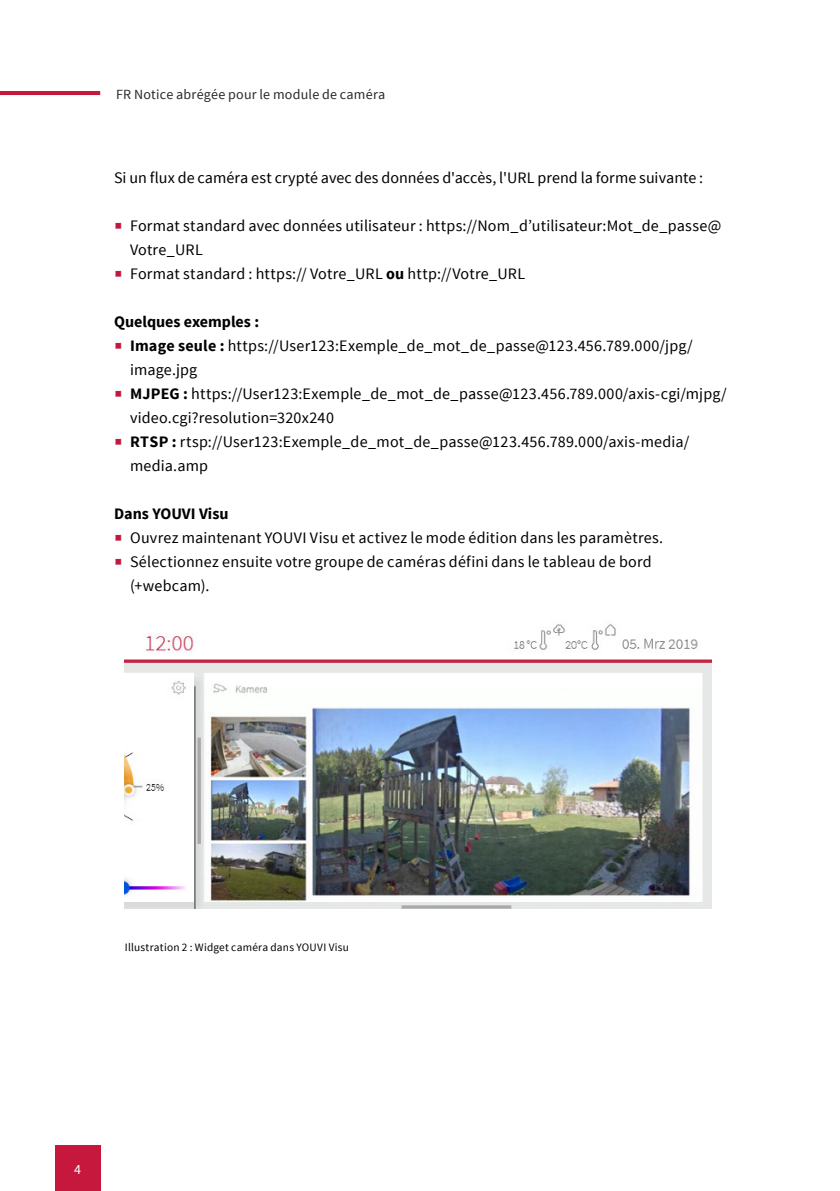
<style>
.page{position:relative;width:840px;height:1191px;background:#fff}
.page>*{position:absolute;margin:0;border:0;box-sizing:border-box;transform-origin:0 0}
.Einfach{font:16px/24px "Source Sans Pro";letter-spacing:.01em;color:#000}
.Headline__Ebene_2{font:700 16px "Source Sans Pro";color:#000}
.t1{font:14px "Source Sans Pro";letter-spacing:.015em;color:#282827}
.t2{font:14px "Source Sans Pro";color:#fff}
.Bildunterschrift_lin{font:11.2px "Source Sans Pro";letter-spacing:.02em;color:#000}
.s1{font-size:28px;color:#c6183d}
.s2{font-weight:700}
</style>
<div class="page">
<hr style="left:0;top:91px;width:100px;height:4px;background:#c6183d">
<div style="left:55px;top:1145px;width:45px;height:46px;background:#c6183d"></div>
<img style="left:124px;top:623px;width:586px;height:285px">
<p class="t1" style="left:116px;top:85px;width:271px">FR Notice abrégée pour le module de caméra</p>
<p class="Einfach" style="left:114px;top:166px;width:590px">Si un flux de caméra est crypté avec des données d'accès, l'URL prend la forme suivante :</p>
<p class="Einfach" style="left:130px;top:214px;width:592px;text-indent:-16px"><span class="s1">■</span> Format standard avec données utilisateur : https://Nom_d’utilisateur:Mot_de_passe@<br>Votre_URL</p>
<p class="Einfach" style="left:114px;top:262px;width:412px"><span class="s1">■</span> Format standard : https:// Votre_URL <span class="s2">ou</span> http://Votre_URL</p>
<p class="Headline__Ebene_2" style="left:114px;top:311px;width:146px">Quelques exemples :</p>
<p class="Einfach" style="left:130px;top:334px;width:564px;text-indent:-16px"><span class="s1">■</span> <span class="s2">Image seule :</span> https://User123:Exemple_de_mot_de_passe@123.456.789.000/jpg/ image.jpg</p>
<p class="Einfach" style="left:130px;top:382px;width:598px;text-indent:-16px"><span class="s1">■</span> <span class="s2">MJPEG :</span> https://User123:Exemple_de_mot_de_passe@123.456.789.000/axis-cgi/mjpg/ video.cgi?resolution=320x240</p>
<p class="Einfach" style="left:130px;top:430px;width:560px;text-indent:-16px"><span class="s1">■</span> <span class="s2">RTSP :</span> rtsp://User123:Exemple_de_mot_de_passe@123.456.789.000/axis-media/ media.amp</p>
<p class="Headline__Ebene_2" style="left:114px;top:503px;width:116px">Dans YOUVI Visu</p>
<p class="Einfach" style="left:114px;top:526px;width:550px"><span class="s1">■</span> Ouvrez maintenant YOUVI Visu et activez le mode édition dans les paramètres.</p>
<p class="Einfach" style="left:130px;top:550px;width:523px;text-indent:-16px"><span class="s1">■</span> Sélectionnez ensuite votre groupe de caméras défini dans le tableau de bord (+webcam).</p>
<p class="Bildunterschrift_lin" style="left:125px;top:940px;width:225px">Illustration 2 : Widget caméra dans YOUVI Visu</p>
<p class="t2" style="left:74px;top:1160px;width:8px">4</p>
</div>
